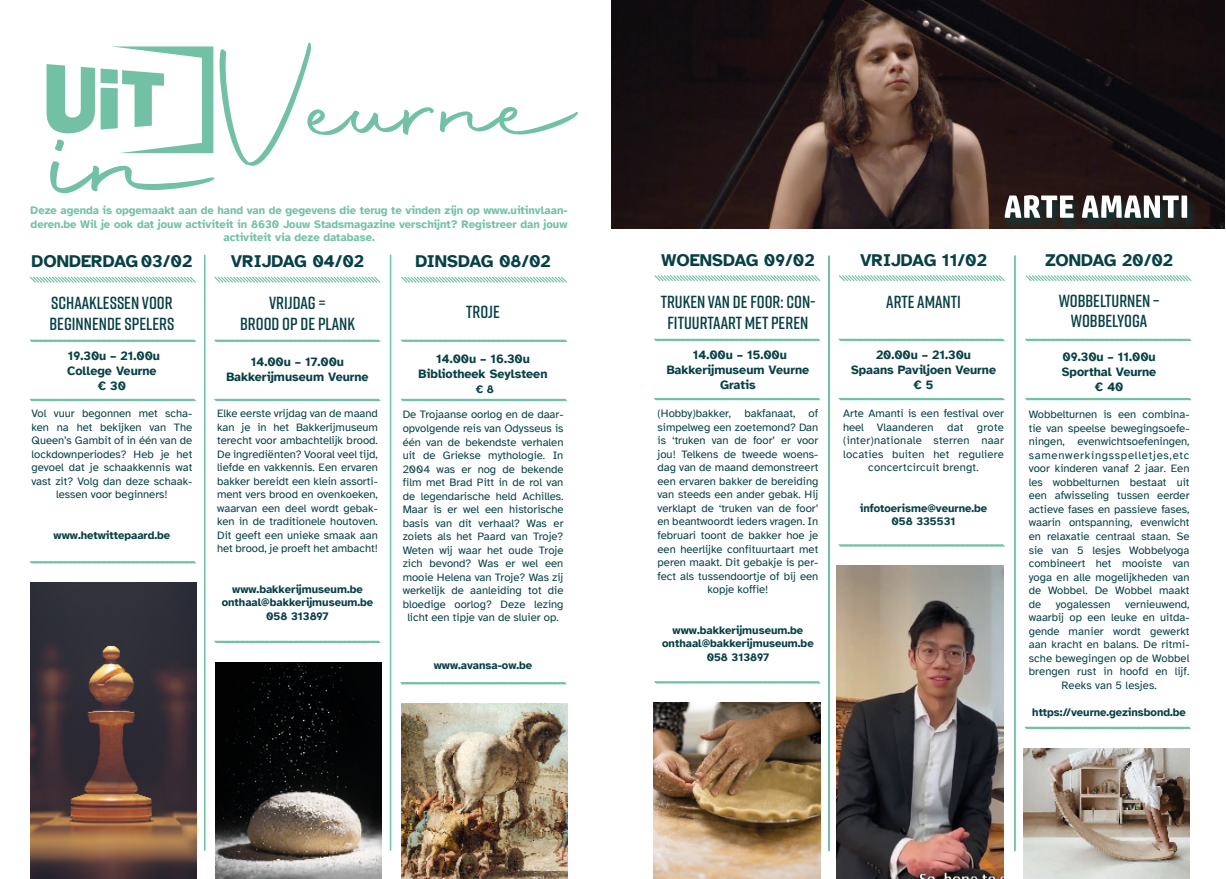
<style>
.page{position:relative;width:1226px;height:879px;background:#fff}
.page>*{position:absolute;margin:0;border:0;box-sizing:border-box;transform-origin:0 0}
.t1{font:600 17.5px/21px "Rift";color:#074045;text-align:center}
.t2{font:700 17.5px "Atkinson Hyperlegible";color:#074045}
.t3{font:700 12.5px "Atkinson Hyperlegible";color:#074045}
.t4{font:11.25px/13.5px "Atkinson Hyperlegible";color:#074045;text-align:center}
.t5{font:700 11.25px "Atkinson Hyperlegible";color:#074045}
.t6{font:700 11.25px/13.5px "Atkinson Hyperlegible";color:#73c1a5;text-align:center}
.t7{font:11.25px/13.5px "Atkinson Hyperlegible";letter-spacing:.02em;color:#074045;text-align:center}
</style>
<div class="page">
<img style="left:837px;top:565px;width:167px;height:314px">
<img style="left:401px;top:703px;width:167px;height:176px">
<svg style="left:204px;top:254px;width:2px;height:597px"></svg>
<svg style="left:390px;top:254px;width:1px;height:597px"></svg>
<svg style="left:30px;top:276px;width:166px;height:7px"></svg>
<svg style="left:214px;top:276px;width:167px;height:7px"></svg>
<svg style="left:401px;top:276px;width:166px;height:7px"></svg>
<svg style="left:29px;top:339px;width:167px;height:3px"></svg>
<svg style="left:214px;top:339px;width:167px;height:3px"></svg>
<svg style="left:401px;top:339px;width:166px;height:3px"></svg>
<svg style="left:29px;top:398px;width:167px;height:4px"></svg>
<svg style="left:214px;top:398px;width:167px;height:4px"></svg>
<svg style="left:401px;top:398px;width:166px;height:4px"></svg>
<svg style="left:214px;top:640px;width:167px;height:3px"></svg>
<svg style="left:400px;top:682px;width:167px;height:3px"></svg>
<svg style="left:29px;top:561px;width:167px;height:3px"></svg>
<img style="left:31px;top:582px;width:166px;height:297px">
<img style="left:215px;top:662px;width:166px;height:217px">
<svg style="left:47px;top:46px;width:168px;height:147px"></svg>
<svg style="left:220px;top:42px;width:358px;height:124px"></svg>
<svg style="left:654px;top:338px;width:167px;height:4px"></svg>
<svg style="left:838px;top:338px;width:167px;height:4px"></svg>
<svg style="left:1025px;top:338px;width:167px;height:4px"></svg>
<svg style="left:654px;top:397px;width:167px;height:4px"></svg>
<svg style="left:838px;top:397px;width:167px;height:4px"></svg>
<svg style="left:1025px;top:397px;width:167px;height:4px"></svg>
<img style="left:653px;top:702px;width:167px;height:177px">
<img style="left:1024px;top:748px;width:166px;height:131px">
<svg style="left:828px;top:255px;width:2px;height:596px"></svg>
<svg style="left:1014px;top:255px;width:2px;height:596px"></svg>
<svg style="left:654px;top:275px;width:167px;height:7px"></svg>
<svg style="left:839px;top:275px;width:166px;height:7px"></svg>
<svg style="left:1025px;top:275px;width:167px;height:7px"></svg>
<svg style="left:838px;top:544px;width:167px;height:3px"></svg>
<svg style="left:1024px;top:726px;width:167px;height:3px"></svg>
<svg style="left:654px;top:681px;width:167px;height:3px"></svg>
<img style="left:611px;top:0;width:613px;height:229px">
<div style="left:29px;top:152px;width:91px;height:5px;background:#fff"></div>
<div style="left:1002px;top:195px;width:196px;height:36px;background:#074045;opacity:.75"></div>
<svg style="left:1005px;top:195px;width:182px;height:23px"></svg>
<p class="t6" style="left:31px;top:204px;width:538px">Deze agenda is opgemaakt aan de hand van de gegevens die terug te vinden zijn op www.uitinvlaan&shy;deren.be Wil je ook dat jouw activiteit in 8630 Jouw Stadsmagazine verschijnt? Registreer dan jouw activiteit via deze database.</p>
<p class="t2" style="left:32px;top:251px;width:162px">DONDERDAG 03/02</p>
<p class="t1" style="left:50px;top:292px;width:126px;text-align:left">SCHAAKLESSEN VOOR<br>BEGINNENDE SPELERS</p>
<p class="t3" style="left:68px;top:348px;width:94px">19.30u – 21.00u</p>
<p class="t3" style="left:67px;top:363px;width:91px">College Veurne</p>
<p class="t3" style="left:98px;top:378px;width:30px">€ 30</p>
<p class="t4" style="left:32px;top:407px;width:162px">Vol vuur begonnen met scha&shy;ken na het bekijken van The<br>Queen’s Gambit of in één van de lockdownperiodes? Heb je het gevoel dat je schaakkennis wat vast zit? Volg dan deze schaak&shy;lessen voor beginners!</p>
<p class="t5" style="left:54px;top:528px;width:118px">www.hetwittepaard.be</p>
<p class="t2" style="left:231px;top:251px;width:135px">VRIJDAG 04/02</p>
<p class="t1" style="left:269px;top:292px;width:58px">VRIJDAG =</p>
<p class="t1" style="left:240px;top:313px;width:116px">BROOD OP DE PLANK</p>
<p class="t3" style="left:251px;top:354px;width:95px">14.00u – 17.00u</p>
<p class="t3" style="left:226px;top:369px;width:144px">Bakkerijmuseum Veurne</p>
<p class="t4" style="left:217px;top:407px;width:162px;text-align:justify">Elke eerste vrijdag van de maand kan je in het Bakkerijmuseum terecht voor ambachtelijk brood.<br>De ingrediënten? Vooral veel tijd, liefde en vakkennis. Een ervaren bakker bereidt een klein assorti&shy;ment vers brood en ovenkoeken, waarvan een deel wordt gebak&shy;ken in de traditionele houtoven.<br>Dit geeft een unieke smaak aan het brood, je proeft het ambacht!</p>
<p class="t5" style="left:232px;top:582px;width:132px">www.bakkerijmuseum.be</p>
<p class="t5" style="left:222px;top:595px;width:153px">onthaal@bakkerijmuseum.be</p>
<p class="t5" style="left:266px;top:609px;width:64px">058 313897</p>
<p class="t2" style="left:415px;top:251px;width:137px">DINSDAG 08/02</p>
<p class="t1" style="left:466px;top:301px;width:35px">TROJE</p>
<p class="t3" style="left:436px;top:351px;width:95px">14.00u – 16.30u</p>
<p class="t3" style="left:419px;top:366px;width:130px">Bibliotheek Seylsteen</p>
<p class="t5" style="left:476px;top:382px;width:20px">€ 8</p>
<p class="t4" style="left:403px;top:408px;width:162px">De Trojaanse oorlog en de daar&shy;opvolgende reis van Odysseus is één van de bekendste verhalen uit de Griekse mythologie. In<br>2004 was er nog de bekende film met Brad Pitt in de rol van de legendarische held Achilles.<br>Maar is er wel een historische basis van dit verhaal? Was er zoiets als het Paard van Troje?<br>Weten wij waar het oude Troje zich bevond? Was er wel een mooie Helena van Troje? Was zij werkelijk de aanleiding tot die bloedige oorlog? Deze lezing licht een tipje van de sluier op.</p>
<p class="t5" style="left:434px;top:658px;width:100px">www.avansa-ow.be</p>
<p class="t2" style="left:661px;top:250px;width:155px">WOENSDAG 09/02</p>
<p class="t1" style="left:661px;top:291px;width:156px">TRUKEN VAN DE FOOR: CON-<br>FITUURTAART MET PEREN</p>
<p class="t3" style="left:693px;top:347px;width:95px">14.00u – 15.00u</p>
<p class="t3" style="left:667px;top:362px;width:144px">Bakkerijmuseum Veurne</p>
<p class="t3" style="left:720px;top:377px;width:37px">Gratis</p>
<p class="t4" style="left:658px;top:407px;width:162px">(Hobby)bakker, bakfanaat, of simpelweg een zoetemond? Dan is ‘truken van de foor’ er voor jou! Telkens de tweede woens&shy;dag van de maand demonstreert een ervaren bakker de bereiding van steeds een ander gebak. Hij verklapt de ‘truken van de foor’ en beantwoordt ieders vragen. In februari toont de bakker hoe je een heerlijke confituurtaart met peren maakt. Dit gebakje is per&shy;fect als tussendoortje of bij een kopje koffie!</p>
<p class="t5" style="left:673px;top:623px;width:132px">www.bakkerijmuseum.be</p>
<p class="t5" style="left:662px;top:636px;width:153px">onthaal@bakkerijmuseum.be</p>
<p class="t5" style="left:707px;top:650px;width:64px">058 313897</p>
<p class="t2" style="left:860px;top:250px;width:128px">VRIJDAG 11/02</p>
<p class="t1" style="left:886px;top:291px;width:76px">ARTE AMANTI</p>
<p class="t3" style="left:876px;top:347px;width:97px">20.00u – 21.30u</p>
<p class="t3" style="left:851px;top:362px;width:147px">Spaans Paviljoen Veurne</p>
<p class="t3" style="left:914px;top:377px;width:22px">€ 5</p>
<p class="t7" style="left:843px;top:407px;width:162px">Arte Amanti is een festival over heel Vlaanderen dat grote (inter)nationale sterren naar locaties buiten het reguliere concertcircuit brengt.</p>
<p class="t5" style="left:860px;top:501px;width:129px">infotoerisme@veurne.be</p>
<p class="t5" style="left:891px;top:515px;width:66px">058 335531</p>
<p class="t2" style="left:1045px;top:250px;width:130px">ZONDAG 20/02</p>
<p class="t1" style="left:1059px;top:290px;width:102px">WOBBELTURNEN –</p>
<p class="t1" style="left:1071px;top:310px;width:78px">WOBBELYOGA</p>
<p class="t3" style="left:1063px;top:350px;width:95px">09.30u – 11.00u</p>
<p class="t3" style="left:1062px;top:365px;width:96px">Sporthal Veurne</p>
<p class="t3" style="left:1095px;top:380px;width:30px">€ 40</p>
<p class="t4" style="left:1029px;top:408px;width:162px;text-align:justify">Wobbelturnen is een combina&shy;tie van speelse bewegingsoefe&shy;ningen, evenwichtsoefeningen, samenwerkingsspelletjes,etc voor kinderen vanaf 2 jaar. Een les wobbelturnen bestaat uit een afwisseling tussen eerder actieve fases en passieve fases, waarin ontspanning, evenwicht en relaxatie centraal staan. Se sie van 5 lesjes Wobbelyoga combineert het mooiste van yoga en alle mogelijkheden van de Wobbel. De Wobbel maakt de</p>
<p class="t4" style="left:1056px;top:597px;width:56px">yogalessen</p>
<p class="t4" style="left:1125px;top:597px;width:66px">vernieuwend,</p>
<p class="t4" style="left:1029px;top:610px;width:162px">waarbij op een leuke en uitda-</p>
<p class="t4" style="left:1029px;top:624px;width:162px">gende manier wordt gewerkt</p>
<p class="t4" style="left:1029px;top:637px;width:162px">aan kracht en balans. De ritmi-</p>
<p class="t4" style="left:1029px;top:651px;width:162px">sche bewegingen op de Wobbel</p>
<p class="t4" style="left:1029px;top:664px;width:162px">brengen rust in hoofd en lijf.</p>
<p class="t4" style="left:1061px;top:678px;width:97px">Reeks van 5 lesjes.</p>
<p class="t5" style="left:1032px;top:705px;width:155px">https://veurne.gezinsbond.be</p>
</div>
